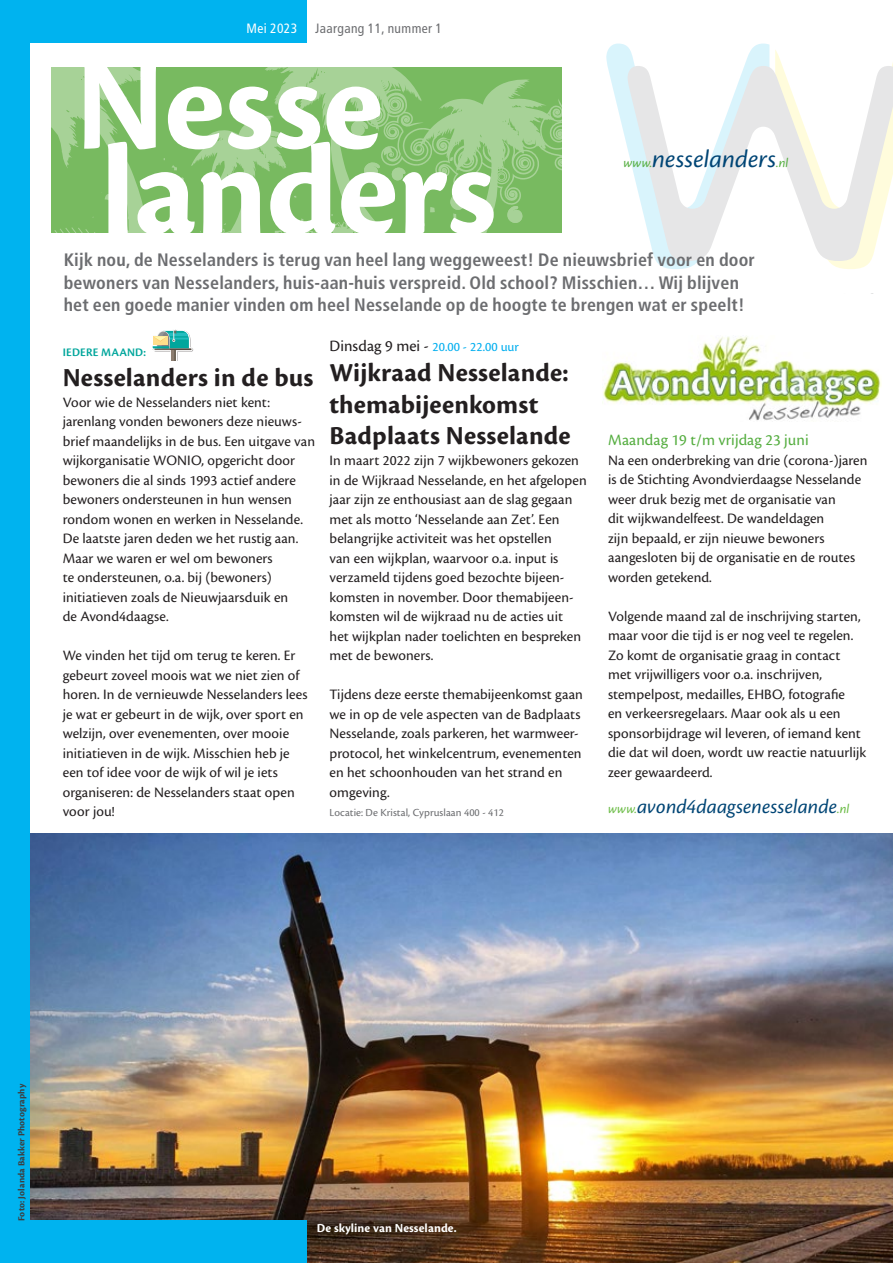
<style>
.page{position:relative;width:893px;height:1263px;background:#fff}
.page>*{position:absolute;margin:0;border:0;box-sizing:border-box;transform-origin:0 0}
.t1{font:700 27px/31.5px "Cronos Pro";letter-spacing:.01em;color:#231f20}
.t2{font:italic 26.1px "Cronos Pro";letter-spacing:.005em;color:#004575}
.t3{font:italic 21px "Cronos Pro";letter-spacing:.005em;color:#004575}
.platte_tekst{font:700 condensed 18px/22.5px "Frutiger LT Std";letter-spacing:.01em;color:#6c6d70}
.t4{font:16.5px "Cronos Pro";letter-spacing:.005em;color:#56ae41}
.t5{font:15px/19.5px "Cronos Pro";letter-spacing:.005em;color:#231f20}
.t6{font:13.5px "Cronos Pro";letter-spacing:.005em;color:#00aeef}
.alinea{font:condensed 13.5px "Frutiger LT Std";letter-spacing:.03em;color:#6c6d70}
.alinea-2{font:condensed 13.5px "Frutiger LT Std";letter-spacing:.03em;color:#fff}
.t7{font:700 12.75px "Cronos Pro";letter-spacing:.01em;color:#fff}
.t8{font:600 12px "Cronos Pro";letter-spacing:.02em;color:#00a69c}
.t9{font:11.25px "Cronos Pro";letter-spacing:.005em;color:#6c6d70}
.t10{font:700 9.75px "Cronos Pro";letter-spacing:.005em;color:#3e3e3f}
.s1{font-size:13.65px;color:#56ae41}
.s2{font-size:16.5px;color:#231f20}
.s3{font-size:13.65px;color:#6abb44}
</style>
<div class="page">
<svg style="left:152px;top:329px;width:41px;height:32px"></svg>
<img style="left:30px;top:833px;width:863px;height:430px">
<div style="left:0;top:0;width:306px;height:43px;background:#00b3ef"></div>
<svg style="left:775px;top:50px;width:118px;height:219px"></svg>
<svg style="left:606px;top:43px;width:163px;height:226px"></svg>
<svg style="left:627px;top:66px;width:266px;height:195px"></svg>
<div style="left:0;top:0;width:30px;height:1263px;background:#00b3ef"></div>
<div style="left:0;top:1220px;width:306px;height:43px;background:#00b3ef"></div>
<svg style="left:52px;top:67px;width:510px;height:166px"></svg>
<img style="left:602px;top:336px;width:279px;height:85px">
<p class="alinea-2" style="left:246px;top:21px;width:52px">Mei 2023</p>
<p class="alinea" style="left:315px;top:21px;width:128px">Jaargang 11, nummer 1</p>
<p class="t2" style="left:623px;top:144px;width:167px"><span class="s1">www.</span>nesselanders<span class="s1">.nl</span></p>
<p class="platte_tekst" style="left:64px;top:249px;width:693px">Kijk nou, de Nesselanders is terug van heel lang weggeweest! De nieuwsbrief voor en door bewoners van Nesselanders, huis-aan-huis verspreid. Old school? Misschien… Wij blijven het een goede manier vinden om heel Nesselande op de hoogte te brengen wat er speelt!</p>
<p class="t8" style="left:63px;top:345px;width:85px">IEDERE MAAND:</p>
<p class="t1" style="left:63px;top:362px;width:252px">Nesselanders in de bus</p>
<p class="t5" style="left:63px;top:392px;width:209px">Voor wie de Nesselanders niet kent:</p>
<p class="t5" style="left:63px;top:412px;width:254px">jarenlang vonden bewoners deze nieuws&shy;brief maandelijks in de bus. Een uitgave van wijkorganisatie WONIO, opgericht door bewoners die al sinds 1993 actief andere bewoners ondersteunen in hun wensen rondom wonen en werken in Nesselande.<br>De laatste jaren deden we het rustig aan.<br>Maar we waren er wel om bewoners</p>
<p class="t5" style="left:63px;top:568px;width:211px">te ondersteunen, o.a. bij (bewoners)</p>
<p class="t5" style="left:63px;top:587px;width:227px">initiatieven zoals de Nieuwjaarsduik en</p>
<p class="t5" style="left:63px;top:607px;width:108px">de Avond4daagse.</p>
<p class="t5" style="left:63px;top:646px;width:246px">We vinden het tijd om terug te keren. Er gebeurt zoveel moois wat we niet zien of horen. In de vernieuwde Nesselanders lees je wat er gebeurt in de wijk, over sport en welzijn, over evenementen, over mooie initiatieven in de wijk. Misschien heb je</p>
<p class="t5" style="left:63px;top:763px;width:234px">een tof idee voor de wijk of wil je iets organiseren: de Nesselanders staat open voor jou!</p>
<p class="t6" style="left:330px;top:339px;width:191px"><span class="s2">Dinsdag 9 mei -</span> 20.00 - 22.00 uur</p>
<p class="t1" style="left:330px;top:358px;width:243px">Wijkraad Nesselande: themabijeenkomst<br>Badplaats Nesselande</p>
<p class="t5" style="left:330px;top:451px;width:259px">In maart 2022 zijn 7 wijkbewoners gekozen in de Wijkraad Nesselande, en het afgelopen jaar zijn ze enthousiast aan de slag gegaan met als motto ‘Nesselande aan Zet’. Een belangrijke activiteit was het opstellen<br>van een wijkplan, waarvoor o.a. input is verzameld tijdens goed bezochte bijeen&shy;komsten in november. Door themabijeen&shy;komsten wil de wijkraad nu de acties uit<br>het wijkplan nader toelichten en bespreken met de bewoners.</p>
<p class="t5" style="left:330px;top:685px;width:255px">Tijdens deze eerste themabijeenkomst gaan we in op de vele aspecten van de Badplaats Nesselande, zoals parkeren, het warmweer&shy;protocol, het winkelcentrum, evenementen en het schoonhouden van het strand en omgeving.</p>
<p class="t9" style="left:330px;top:806px;width:176px">Locatie: De Kristal, Cypruslaan 400 - 412</p>
<p class="t4" style="left:608px;top:431px;width:202px">Maandag 19 t/m vrijdag 23 juni</p>
<p class="t5" style="left:608px;top:450px;width:261px">Na een onderbreking van drie (corona-)jaren is de Stichting Avondvierdaagse Nesselande weer druk bezig met de organisatie van</p>
<p class="t5" style="left:608px;top:509px;width:218px">dit wijkwandelfeest. De wandeldagen</p>
<p class="t5" style="left:608px;top:528px;width:249px">zijn bepaald, er zijn nieuwe bewoners aangesloten bij de organisatie en de routes worden getekend.</p>
<p class="t5" style="left:608px;top:606px;width:260px">Volgende maand zal de inschrijving starten, maar voor die tijd is er nog veel te regelen.<br>Zo komt de organisatie graag in contact met vrijwilligers voor o.a. inschrijven, stempelpost, medailles, EHBO, fotografie<br>en verkeersregelaars. Maar ook als u een sponsorbijdrage wil leveren, of iemand kent die dat wil doen, wordt uw reactie natuurlijk zeer gewaardeerd.</p>
<p class="t3" style="left:608px;top:794px;width:243px"><span class="s3">www.</span>avond4daagsenesselande<span class="s3">.nl</span></p>
<p class="t10" style="left:16px;top:1221px;width:138px;rotate:-90deg">Foto: Jolanda Bakker Photography</p>
<p class="t7" style="left:317px;top:1221px;width:141px">De skyline van Nesselande.</p>
</div>
